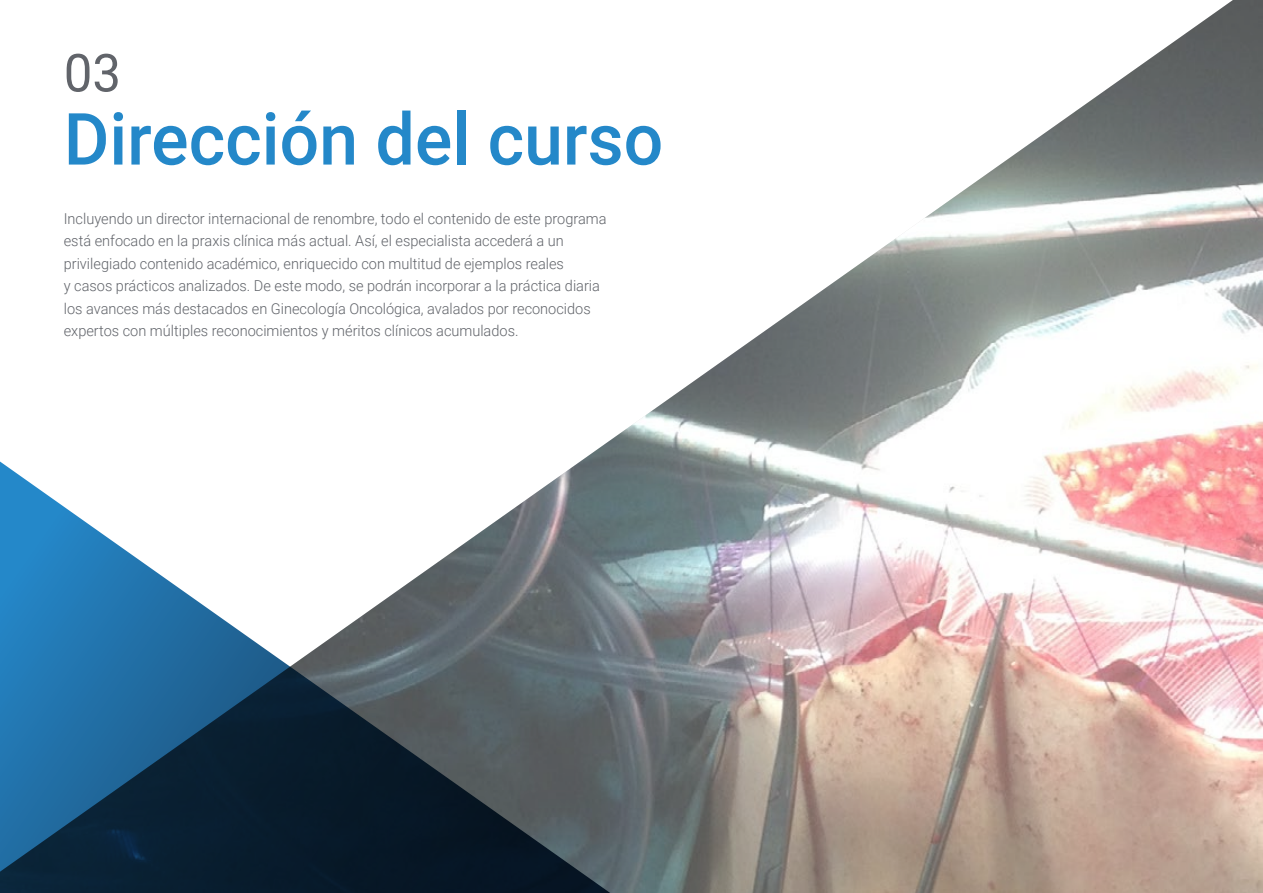
<style>
.page{position:relative;width:1263px;height:893px;background:#fff}
.page>*{position:absolute;margin:0;border:0;box-sizing:border-box;transform-origin:0 0}
.t1{font:500 72px "Roboto";color:#2488c9}
.t2{font:52.5px "Roboto";color:#61646a}
.t3{font:300 15px/22.5px "Roboto";color:#61646a}
</style>
<div class="page">
<img style="left:602px;top:0;width:661px;height:893px">
<svg style="left:0;top:446px;width:640px;height:447px"></svg>
<h2 class="t2" style="left:64px;top:36px;width:59px">03</h2>
<h1 class="t1" style="left:64px;top:89px;width:601px">Dirección del curso</h1>
<p class="t3" style="left:64px;top:207px;width:544px">Incluyendo un director internacional de renombre, todo el contenido de este programa está enfocado en la praxis clínica más actual. Así, el especialista accederá a un privilegiado contenido académico, enriquecido con multitud de ejemplos reales<br>y casos prácticos analizados. De este modo, se podrán incorporar a la práctica diaria los avances más destacados en Ginecología Oncológica, avalados por reconocidos expertos con múltiples reconocimientos y méritos clínicos acumulados.</p>
</div>
